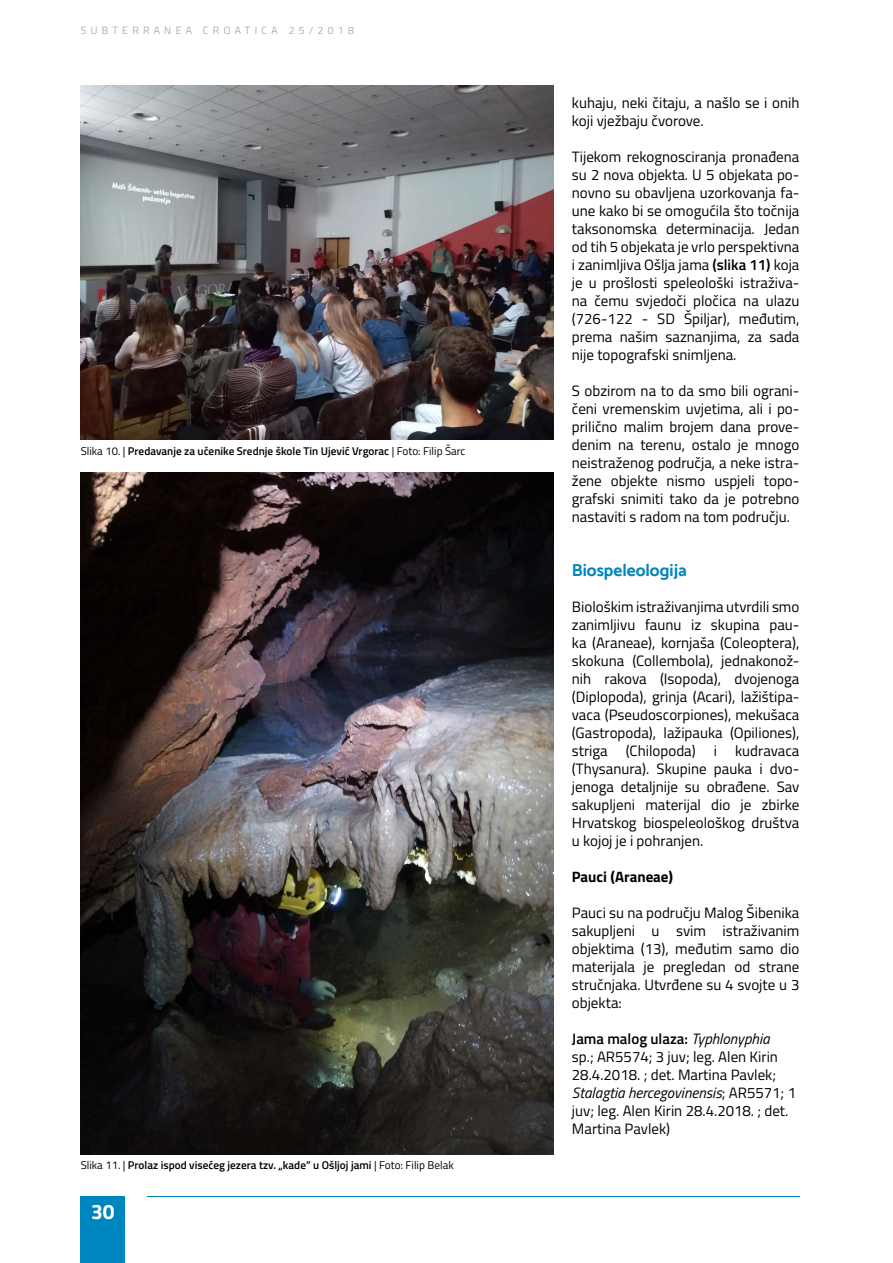
<style>
.page{position:relative;width:893px;height:1263px;background:#fff}
.page>*{position:absolute;margin:0;border:0;box-sizing:border-box;transform-origin:0 0}
.t1{font:700 21px "Titillium";color:#fff}
.t2{font:700 17.25px "Catamaran";color:#0086be}
.t3{font:15px/18px "Titillium";color:#000;text-align:justify}
.t4{font:700 15px "Titillium";color:#000}
.t5{font:600 11.25px "Titillium";color:#000}
.t6{font:300 10.5px "Titillium";letter-spacing:.41em;color:#9d9d9c}
.s1{font-weight:400}
.s2{font-weight:600}
.s3{font-style:italic}
</style>
<div class="page">
<hr style="left:147px;top:1196px;width:652px;height:1px;background:#0086be">
<div style="left:81px;top:1196px;width:44px;height:67px;background:#0086be"></div>
<img style="left:81px;top:85px;width:473px;height:355px">
<img style="left:81px;top:472px;width:473px;height:682px">
<p class="t6" style="left:81px;top:23px;width:275px">SUBTERRANEA CROATICA 25/2018</p>
<p class="t5" style="left:81px;top:442px;width:386px"><span class="s1">Slika 10. |</span> Predavanje za učenike Srednje škole Tin Ujević Vrgorac <span class="s1">| Foto: Filip Šarc</span></p>
<p class="t5" style="left:81px;top:1157px;width:374px"><span class="s1">Slika 11. |</span> Prolaz ispod visećeg jezera tzv. „kade” u Ošljoj jami <span class="s1">| Foto: Filip Belak</span></p>
<h1 class="t1" style="left:91px;top:1195px;width:25px">30</h1>
<p class="t3" style="left:572px;top:93px;width:229px">kuhaju, neki čitaju, a našlo se i onih koji vježbaju čvorove.</p>
<p class="t3" style="left:572px;top:147px;width:229px">Tijekom rekognosciranja pronađena su 2 nova objekta. U 5 objekata po&shy;novno su obavljena uzorkovanja fa&shy;une kako bi se omogućila što točnija taksonomska determinacija. Jedan od tih 5 objekata je vrlo perspektivna i zanimljiva Ošlja jama <span class="s2">(slika 11)</span> koja je u prošlosti speleološki istraživa&shy;na čemu svjedoči pločica na ulazu (726-122 - SD Špiljar), međutim, prema našim saznanjima, za sada nije topografski snimljena.</p>
<p class="t3" style="left:572px;top:381px;width:229px">S obzirom na to da smo bili ograni&shy;čeni vremenskim uvjetima, ali i po&shy;prilično malim brojem dana prove&shy;denim na terenu, ostalo je mnogo neistraženog područja, a neke istra&shy;žene objekte nismo uspjeli topo&shy;grafski snimiti tako da je potrebno nastaviti s radom na tom području.</p>
<p class="t2" style="left:572px;top:560px;width:116px">Biospeleologija</p>
<p class="t3" style="left:572px;top:597px;width:229px">Biološkim istraživanjima utvrdili smo zanimljivu faunu iz skupina pau&shy;ka (Araneae), kornjaša (Coleoptera), skokuna (Collembola), jednakonož&shy;nih rakova (Isopoda), dvojenoga (Diplopoda), grinja (Acari), lažištipa&shy;vaca (Pseudoscorpiones), mekušaca (Gastropoda), lažipauka (Opiliones), striga (Chilopoda) i kudravaca (Thysanura). Skupine pauka i dvo&shy;jenoga detaljnije su obrađene. Sav sakupljeni materijal dio je zbirke Hrvatskog biospeleološkog društva u kojoj je i pohranjen.</p>
<p class="t4" style="left:572px;top:865px;width:103px">Pauci (Araneae)</p>
<p class="t3" style="left:572px;top:903px;width:229px">Pauci su na području Malog Šibenika sakupljeni u svim istraživanim objektima (13), međutim samo dio materijala je pregledan od strane stručnjaka. Utvrđene su 4 svojte u 3 objekta:</p>
<p class="t3" style="left:572px;top:1029px;width:226px;text-align:left"><span class="s2">Jama malog ulaza:</span> <span class="s3">Typhlonyphia<br></span>sp.; AR5574; 3 juv; leg. Alen Kirin<br>28.4.2018. ; det. Martina Pavlek;<br><span class="s3">Stalagtia hercegovinensis</span>; AR5571; 1 juv; leg. Alen Kirin 28.4.2018. ; det.<br>Martina Pavlek)</p>
</div>
